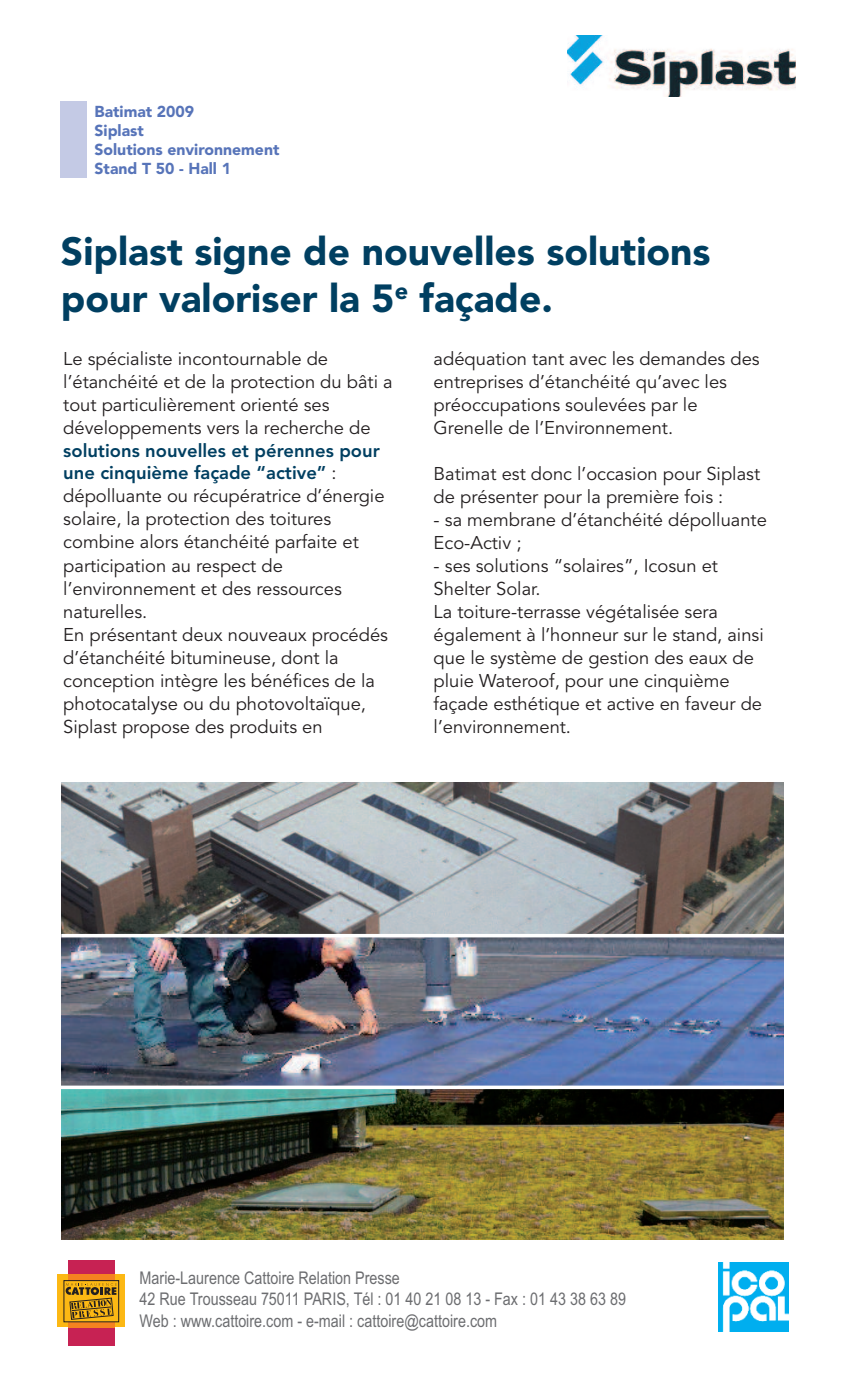
<style>
.page{position:relative;width:844px;height:1389px;background:#fff}
.page>*{position:absolute;margin:0;border:0;box-sizing:border-box;transform-origin:0 0}
.t1{font:900 38.85px/46.7px "Avenir";color:#003f61}
.t2{font:18.38px/23.1px "Avenir";color:#231f20}
.t3{font:17.5px/21.7px "Arial Narrow";color:#6c6d70}
.t4{font:900 15.75px/18.9px "Avenir";color:#5774b9}
.s1{font-weight:800;color:#003f61}
</style>
<div class="page">
<div style="left:60px;top:101px;width:26px;height:76px;background:#c4cae5"></div>
<img style="left:567px;top:36px;width:228px;height:61px">
<img style="left:718px;top:1262px;width:70px;height:70px">
<div style="left:68px;top:1260px;width:46px;height:86px;background:#c72253"></div>
<div style="left:57px;top:1274px;width:68px;height:53px;background:#fcb814"></div>
<div style="left:68px;top:1274px;width:46px;height:7px;background:#f58220"></div>
<div style="left:68px;top:1322px;width:46px;height:5px;background:#f58220"></div>
<div style="left:64px;top:1280px;width:55px;height:42px;border:1px solid #231f20"></div>
<svg style="left:66px;top:1283px;width:51px;height:37px"></svg>
<img style="left:61px;top:937px;width:722px;height:149px">
<img style="left:61px;top:782px;width:722px;height:152px">
<img style="left:61px;top:1089px;width:722px;height:151px">
<p class="t4" style="left:94px;top:103px;width:186px">Batimat 2009<br>Siplast<br>Solutions environnement<br>Stand T 50 - Hall 1</p>
<h1 class="t1" style="left:61px;top:232px;width:651px">Siplast signe de nouvelles solutions pour valoriser la 5<sup>e</sup> façade.</h1>
<p class="t2" style="left:433px;top:348px;width:327px">adéquation tant avec les demandes des entreprises d’étanchéité qu’avec les préoccupations soulevées par le Grenelle de l’Environnement.</p>
<p class="t2" style="left:433px;top:463px;width:328px">Batimat est donc l’occasion pour Siplast de présenter pour la première fois :</p>
<p class="t2" style="left:433px;top:509px;width:335px">- sa membrane d’étanchéité dépolluante<br>Eco-Activ ;</p>
<p class="t2" style="left:433px;top:555px;width:331px">- ses solutions “solaires”, Icosun et<br>Shelter Solar.<br>La toiture-terrasse végétalisée sera également à l’honneur sur le stand, ainsi que le système de gestion des eaux de pluie Wateroof, pour une cinquième façade esthétique et active en faveur de l’environnement.</p>
<p class="t2" style="left:63px;top:349px;width:331px">Le spécialiste incontournable de l’étanchéité et de la protection du bâti a tout particulièrement orienté ses développements vers la recherche de</p>
<p class="t2" style="left:63px;top:441px;width:326px"><span class="s1">solutions nouvelles et pérennes pour une cinquième façade “active”</span> : dépolluante ou récupératrice d’énergie solaire, la protection des toitures combine alors étanchéité parfaite et participation au respect de l’environnement et des ressources naturelles.<br>En présentant deux nouveaux procédés d’étanchéité bitumineuse, dont la conception intègre les bénéfices de la photocatalyse ou du photovoltaïque, Siplast propose des produits en</p>
<p class="t3" style="left:140px;top:1267px;width:487px">Marie-Laurence Cattoire Relation Presse<br>42 Rue Trousseau 75011 PARIS, Tél : 01 40 21 08 13 - Fax : 01 43 38 63 89<br>Web : www.cattoire.com - e-mail : cattoire@cattoire.com</p>
</div>
